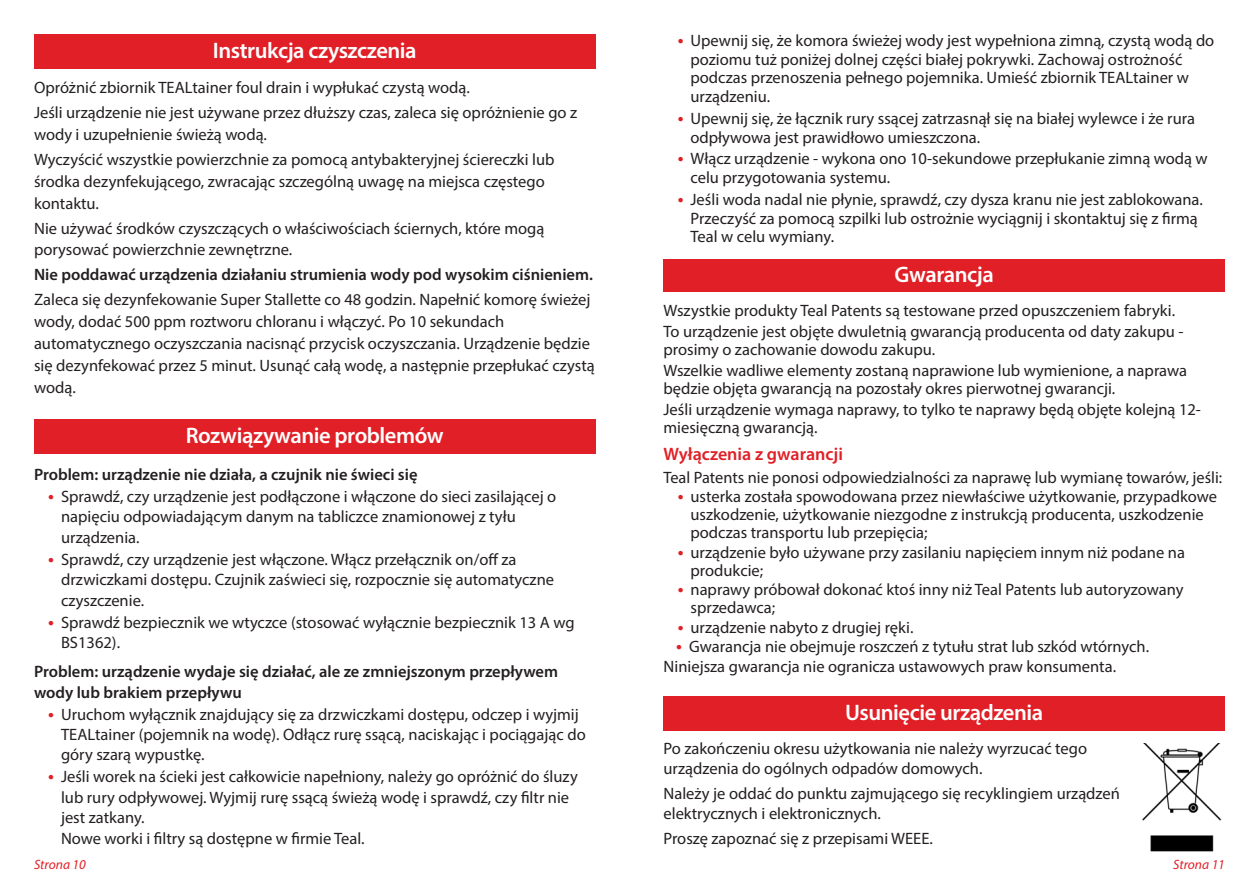
<style>
.page{position:relative;width:1259px;height:893px;background:#fff}
.page>*{position:absolute;margin:0;border:0;box-sizing:border-box;transform-origin:0 0}
.t1{font:600 22.5px "Myriad Pro";letter-spacing:-.02em;color:#fff}
.t2{font:600 18px "Myriad Pro";color:#e01f26}
.t3{font:16.5px/20.4px "Myriad Pro";color:#231f20}
.t4{font:600 16.5px/20.4px "Myriad Pro";color:#231f20}
.t5{font:italic 13.5px "Myriad Pro";color:#e11f26}
.s1{font-weight:600;font-size:18.75px;color:#e01f26}
</style>
<div class="page">
<div style="left:34px;top:34px;width:561px;height:34px;background:#e01f26"></div>
<div style="left:663px;top:259px;width:562px;height:33px;background:#e01f26"></div>
<div style="left:663px;top:697px;width:562px;height:34px;background:#e01f26"></div>
<img style="left:1142px;top:744px;width:80px;height:108px">
<div style="left:34px;top:420px;width:561px;height:34px;background:#e01f26"></div>
<h1 class="t1" style="left:213px;top:41px;width:205px">Instrukcja czyszczenia</h1>
<p class="t3" style="left:34px;top:77px;width:544px;line-height:24.9px">Opróżnić zbiornik TEALtainer foul drain i wypłukać czystą wodą.<br>Jeśli urządzenie nie jest używane przez dłuższy czas, zaleca się opróżnienie go z</p>
<p class="t3" style="left:34px;top:123px;width:522px;line-height:24.9px">wody i uzupełnienie świeżą wodą.<br>Wyczyścić wszystkie powierzchnie za pomocą antybakteryjnej ściereczki lub</p>
<p class="t3" style="left:34px;top:172px;width:512px;line-height:21.9px">środka dezynfekującego, zwracając szczególną uwagę na miejsca częstego kontaktu.</p>
<p class="t3" style="left:34px;top:218px;width:512px;line-height:21.9px">Nie używać środków czyszczących o właściwościach ściernych, które mogą porysować powierzchnie zewnętrzne.</p>
<p class="t4" style="left:34px;top:266px;width:560px">Nie poddawać urządzenia działaniu strumienia wody pod wysokim ciśnieniem.</p>
<p class="t3" style="left:34px;top:290px;width:562px;line-height:21.9px">Zaleca się dezynfekowanie Super Stallette co 48 godzin. Napełnić komorę świeżej wody, dodać 500 ppm roztworu chloranu i włączyć. Po 10 sekundach automatycznego oczyszczania nacisnąć przycisk oczyszczania. Urządzenie będzie się dezynfekować przez 5 minut. Usunąć całą wodę, a następnie przepłukać czystą wodą.</p>
<h1 class="t1" style="left:186px;top:426px;width:259px">Rozwiązywanie problemów</h1>
<p class="t4" style="left:34px;top:466px;width:385px">Problem: urządzenie nie działa, a czujnik nie świeci się</p>
<p class="t3" style="left:61px;top:488px;width:497px;text-indent:-13px"><span class="s1">•</span> Sprawdź, czy urządzenie jest podłączone i włączone do sieci zasilającej o napięciu odpowiadającym danym na tabliczce znamionowej z tyłu urządzenia.</p>
<p class="t3" style="left:61px;top:550px;width:494px;text-indent:-13px"><span class="s1">•</span> Sprawdź, czy urządzenie jest włączone. Włącz przełącznik on/off za drzwiczkami dostępu. Czujnik zaświeci się, rozpocznie się automatyczne czyszczenie.</p>
<p class="t3" style="left:61px;top:613px;width:515px;text-indent:-13px"><span class="s1">•</span> Sprawdź bezpiecznik we wtyczce (stosować wyłącznie bezpiecznik 13 A wg<br>BS1362).</p>
<p class="t4" style="left:34px;top:663px;width:525px">Problem: urządzenie wydaje się działać, ale ze zmniejszonym przepływem wody lub brakiem przepływu</p>
<p class="t3" style="left:61px;top:705px;width:526px;text-indent:-13px"><span class="s1">•</span> Uruchom wyłącznik znajdujący się za drzwiczkami dostępu, odczep i wyjmij<br>TEALtainer (pojemnik na wodę). Odłącz rurę ssącą, naciskając i pociągając do góry szarą wypustkę.</p>
<p class="t3" style="left:61px;top:768px;width:518px;text-indent:-13px"><span class="s1">•</span> Jeśli worek na ścieki jest całkowicie napełniony, należy go opróżnić do śluzy lub rury odpływowej. Wyjmij rurę ssącą świeżą wodę i sprawdź, czy filtr nie jest zatkany.<br>Nowe worki i filtry są dostępne w firmie Teal.</p>
<p class="t3" style="left:690px;top:32px;width:525px;line-height:18.8px;text-indent:-13px"><span class="s1">•</span> Upewnij się, że komora świeżej wody jest wypełniona zimną, czystą wodą do poziomu tuż poniżej dolnej części białej pokrywki. Zachowaj ostrożność podczas przenoszenia pełnego pojemnika. Umieść zbiornik TEALtainer w urządzeniu.</p>
<p class="t3" style="left:690px;top:110px;width:506px;line-height:18.8px;text-indent:-13px"><span class="s1">•</span> Upewnij się, że łącznik rury ssącej zatrzasnął się na białej wylewce i że rura odpływowa jest prawidłowo umieszczona.</p>
<p class="t3" style="left:690px;top:151px;width:519px;line-height:18.8px;text-indent:-13px"><span class="s1">•</span> Włącz urządzenie - wykona ono 10-sekundowe przepłukanie zimną wodą w celu przygotowania systemu.</p>
<p class="t3" style="left:690px;top:191px;width:514px;line-height:18.8px;text-indent:-13px"><span class="s1">•</span> Jeśli woda nadal nie płynie, sprawdź, czy dysza kranu nie jest zablokowana.<br>Przeczyść za pomocą szpilki lub ostrożnie wyciągnij i skontaktuj się z firmą<br>Teal w celu wymiany.</p>
<h1 class="t1" style="left:894px;top:265px;width:101px">Gwarancja</h1>
<p class="t3" style="left:663px;top:301px;width:521px;line-height:21px">Wszystkie produkty Teal Patents są testowane przed opuszczeniem fabryki.<br>To urządzenie jest objęte dwuletnią gwarancją producenta od daty zakupu -</p>
<p class="t3" style="left:663px;top:340px;width:525px;line-height:21px">prosimy o zachowanie dowodu zakupu.<br>Wszelkie wadliwe elementy zostaną naprawione lub wymienione, a naprawa</p>
<p class="t3" style="left:663px;top:379px;width:539px;line-height:21px">będzie objęta gwarancją na pozostały okres pierwotnej gwarancji.<br>Jeśli urządzenie wymaga naprawy, to tylko te naprawy będą objęte kolejną 12-</p>
<p class="t3" style="left:663px;top:419px;width:156px">miesięczną gwarancją.</p>
<p class="t2" style="left:663px;top:447px;width:181px">Wyłączenia z gwarancji</p>
<p class="t3" style="left:663px;top:468px;width:560px">Teal Patents nie ponosi odpowiedzialności za naprawę lub wymianę towarów, jeśli:</p>
<p class="t3" style="left:690px;top:489px;width:528px;line-height:18px;text-indent:-13px"><span class="s1">•</span> usterka została spowodowana przez niewłaściwe użytkowanie, przypadkowe uszkodzenie, użytkowanie niezgodne z instrukcją producenta, uszkodzenie podczas transportu lub przepięcia;</p>
<p class="t3" style="left:690px;top:544px;width:496px;line-height:18px;text-indent:-13px"><span class="s1">•</span> urządzenie było używane przy zasilaniu napięciem innym niż podane na produkcie;</p>
<p class="t3" style="left:690px;top:582px;width:494px;line-height:18px;text-indent:-13px"><span class="s1">•</span> naprawy próbował dokonać ktoś inny niż Teal Patents lub autoryzowany sprzedawca;</p>
<p class="t3" style="left:678px;top:618px;width:237px"><span class="s1">•</span> urządzenie nabyto z drugiej ręki.</p>
<p class="t3" style="left:663px;top:638px;width:487px;line-height:19.5px;text-indent:13px"><span class="s1">•</span> Gwarancja nie obejmuje roszczeń z tytułu strat lub szkód wtórnych.<br>Niniejsza gwarancja nie ogranicza ustawowych praw konsumenta.</p>
<h1 class="t1" style="left:845px;top:703px;width:200px">Usunięcie urządzenia</h1>
<p class="t3" style="left:663px;top:740px;width:425px;line-height:19.5px">Po zakończeniu okresu użytkowania nie należy wyrzucać tego urządzenia do ogólnych odpadów domowych.</p>
<p class="t3" style="left:663px;top:785px;width:458px;line-height:19.5px">Należy je oddać do punktu zajmującego się recyklingiem urządzeń elektrycznych i elektronicznych.</p>
<p class="t3" style="left:663px;top:830px;width:271px">Proszę zapoznać się z przepisami WEEE.</p>
<p class="t5" style="left:34px;top:858px;width:53px">Strona 10</p>
<p class="t5" style="left:1173px;top:858px;width:53px">Strona 11</p>
</div>
